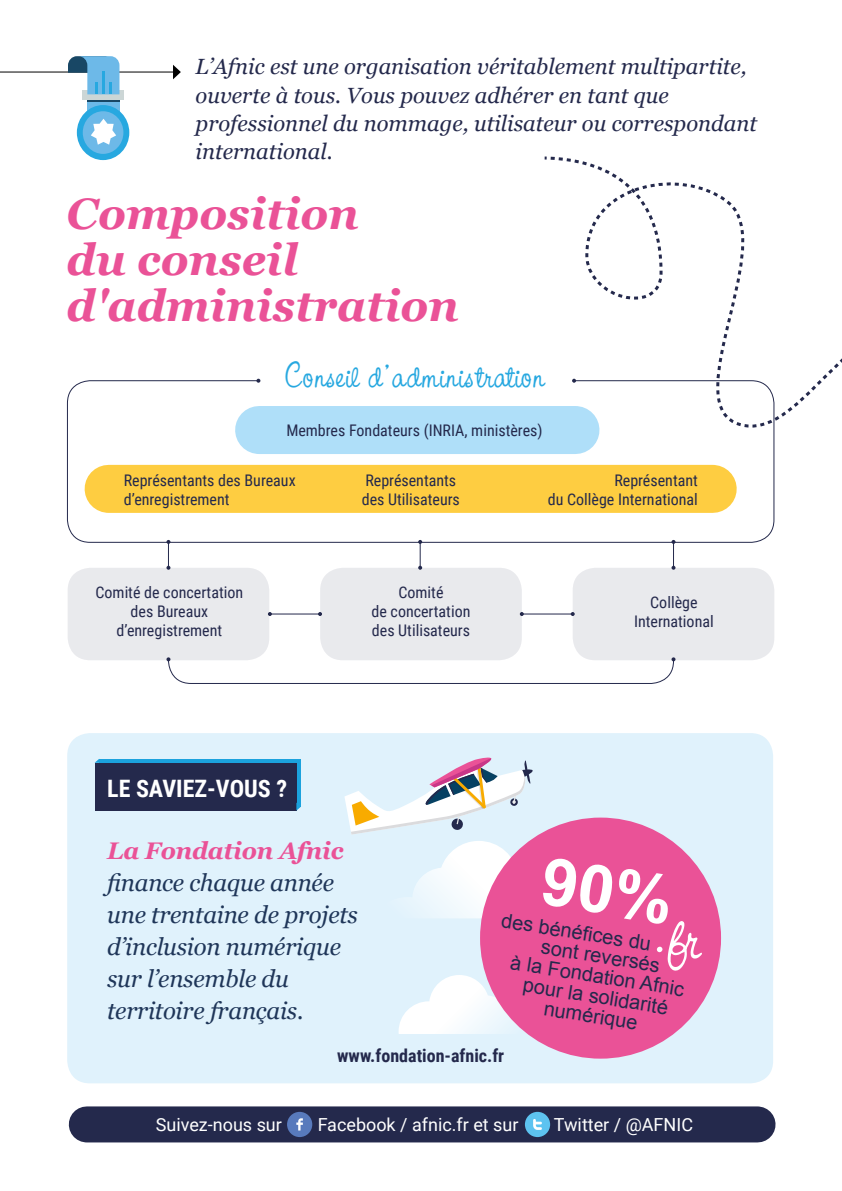
<style>
.page{position:relative;width:842px;height:1191px;background:#fff}
.page>*{position:absolute;margin:0;border:0;box-sizing:border-box;transform-origin:0 0}
.t1{font:italic 700 44px/46px "Georgia";color:#ea5297}
.t2{font:36px "CAC Pinafore";color:#27a8e0}
.t3{font:italic 24px/32px "Georgia";letter-spacing:-.01em;color:#1f3659}
.t4{font:italic 700 24px "Georgia";letter-spacing:-.01em;color:#ea5297}
.t5{font:700 24px "Roboto Condensed";color:#fff}
.t6{font:italic 22px/28px "Georgia";color:#24294c}
.t7{font:20px/20px "Arial";color:#24294c}
.t8{font:18px "Roboto";color:#fff}
.t9{font:700 18px "Roboto Condensed";color:#24294c}
.t10{font:16px/19.2px "Roboto Condensed";color:#24294c;text-align:center}
</style>
<div class="page">
<div style="left:87px;top:1106px;width:670px;height:36px;background:#24294c"></div>
<div style="left:287px;top:1111px;width:25px;height:26px;background:#587abc;border-radius:50%"></div>
<svg style="left:296px;top:1118px;width:7px;height:12px"></svg>
<div style="left:525px;top:1111px;width:25px;height:26px;background:#5dc3f0;border-radius:50%"></div>
<svg style="left:533px;top:1119px;width:9px;height:11px"></svg>
<div style="left:67px;top:733px;width:706px;height:350px;background:#e0f2fc;border-radius:23px"></div>
<div style="left:99px;top:758px;width:202px;height:48px;background:#1ba2dd"></div>
<div style="left:67px;top:380px;width:707px;height:163px;border:1px solid #24294c;border-radius:23px"></div>
<svg style="left:256px;top:379px;width:4px;height:4px"></svg>
<hr style="left:0;top:72px;width:174px;height:1px;background:#000">
<svg style="left:173px;top:65px;width:8px;height:14px"></svg>
<div style="left:68px;top:568px;width:201px;height:92px;background:#e9eaed;border-radius:23px"></div>
<div style="left:573px;top:568px;width:201px;height:92px;background:#e9eaed;border-radius:23px"></div>
<div style="left:320px;top:568px;width:202px;height:92px;background:#e9eaed;border-radius:23px"></div>
<svg style="left:166px;top:657px;width:509px;height:27px"></svg>
<hr style="left:270px;top:613px;width:50px;height:1px;background:#24294c">
<svg style="left:268px;top:612px;width:4px;height:4px"></svg>
<svg style="left:318px;top:612px;width:4px;height:4px"></svg>
<hr style="left:522px;top:613px;width:51px;height:1px;background:#24294c">
<svg style="left:520px;top:612px;width:4px;height:4px"></svg>
<svg style="left:571px;top:612px;width:4px;height:4px"></svg>
<svg style="left:166px;top:540px;width:4px;height:30px"></svg>
<svg style="left:418px;top:540px;width:4px;height:30px"></svg>
<svg style="left:671px;top:540px;width:4px;height:30px"></svg>
<div style="left:87px;top:94px;width:32px;height:19px;background:#6db9e8"></div>
<div style="left:87px;top:94px;width:32px;height:8px;background:#184765"></div>
<svg style="left:83px;top:90px;width:41px;height:10px"></svg>
<div style="left:77px;top:105px;width:52px;height:55px;background:#27a8e0;border-radius:50%"></div>
<div style="left:83px;top:111px;width:40px;height:43px;background:#6db9e8;border-radius:50%"></div>
<svg style="left:68px;top:56px;width:51px;height:38px"></svg>
<svg style="left:91px;top:119px;width:25px;height:26px"></svg>
<div style="left:109px;top:465px;width:604px;height:48px;background:#fecd41"></div>
<div style="left:259px;top:406px;width:316px;height:48px;background:#afdff9"></div>
<svg style="left:542px;top:156px;width:300px;height:272px"></svg>
<div style="left:95px;top:763px;width:201px;height:47px;background:#24294c"></div>
<svg style="left:95px;top:759px;width:4px;height:4px"></svg>
<svg style="left:296px;top:802px;width:5px;height:8px"></svg>
<svg style="left:344px;top:757px;width:189px;height:77px"></svg>
<div style="left:480px;top:817px;width:241px;height:241px;background:#ea5297;border-radius:50%"></div>
<svg style="left:398px;top:841px;width:307px;height:193px"></svg>
<h3 class="t6" style="left:196px;top:53px;width:563px">L’Afnic est une organisation véritablement multipartite, ouverte à tous. Vous pouvez adhérer en tant que professionnel du nommage, utilisateur ou correspondant international.</h3>
<h1 class="t1" style="left:67px;top:191px;width:394px">Composition<br>du conseil d'administration</h1>
<h2 class="t2" style="left:285px;top:353px;width:261px">Conseil d'administration</h2>
<p class="t10" style="left:286px;top:421px;width:258px">Membres Fondateurs (INRIA, ministères)</p>
<p class="t10" style="left:124px;top:470px;width:173px;text-align:left">Représentants des Bureaux d’enregistrement</p>
<p class="t10" style="left:362px;top:470px;width:100px;text-align:left">Représentants des Utilisateurs</p>
<p class="t10" style="left:548px;top:470px;width:152px;text-align:right">Représentant<br>du Collège International</p>
<p class="t10" style="left:96px;top:582px;width:149px">Comité de concertation des Bureaux d’enregistrement</p>
<p class="t10" style="left:371px;top:583px;width:100px">Comité<br>de concertation des Utilisateurs</p>
<p class="t10" style="left:634px;top:592px;width:81px">Collège<br>International</p>
<h3 class="t5" style="left:107px;top:774px;width:181px">LE SAVIEZ-VOUS ?</h3>
<h3 class="t4" style="left:107px;top:837px;width:238px">La Fondation Afnic</h3>
<h3 class="t3" style="left:107px;top:866px;width:252px">finance chaque année une trentaine de projets d’inclusion numérique sur l’ensemble du territoire français.</h3>
<p class="t7" style="left:546px;top:917px;width:122px;text-indent:-43px;rotate:9deg">des bénéfi ces du sont reversés</p>
<p class="t7" style="left:525px;top:974px;width:148px;text-align:center;rotate:9deg">pour la solidarité numérique</p>
<p class="t7" style="left:512px;top:952px;width:177px;rotate:9deg">à la Fondation Afnic</p>
<p class="t9" style="left:337px;top:1045px;width:169px">www.fondation-afnic.fr</p>
<p class="t8" style="left:156px;top:1114px;width:128px">Suivez-nous sur</p>
<p class="t8" style="left:318px;top:1114px;width:202px">Facebook / afnic.fr et sur</p>
<p class="t8" style="left:554px;top:1114px;width:141px">Twitter / @AFNIC</p>
</div>
